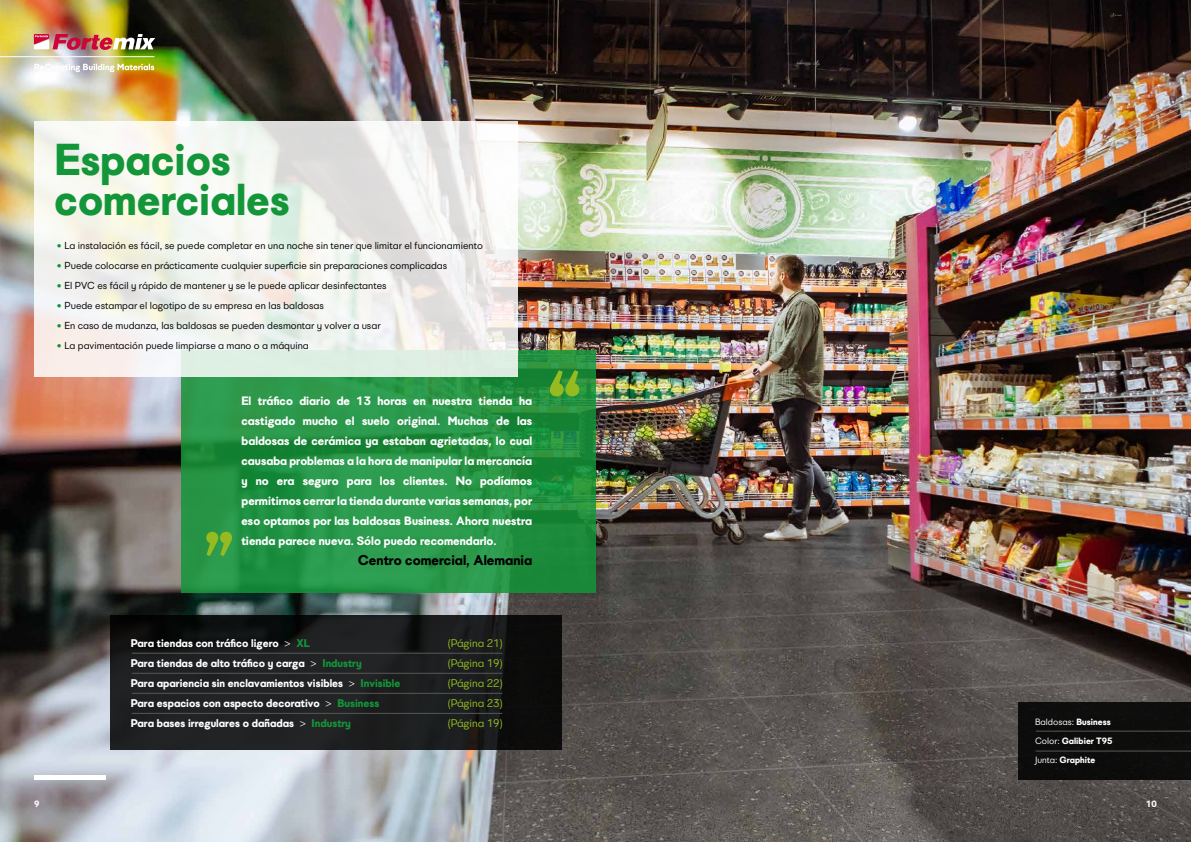
<style>
.page{position:relative;width:1191px;height:842px;background:#fff}
.page>*{position:absolute;margin:0;border:0;box-sizing:border-box;transform-origin:0 0}
.t1{font:700 44px/40px "UEFA Supercup";color:#139639}
.t2{font:700 14px "UEFA Supercup";color:#000}
.t3{font:700 12px/20px "UEFA Supercup";color:#fff;text-align:justify}
.t4{font:700 11px "UEFA Supercup";color:#fff}
.t5{font:11px "UEFA Supercup";color:#95bb20}
.t6{font:10px "UEFA Supercup";color:#000}
.t7{font:700 9px/19px "UEFA Supercup";color:#fff}
.s1{font-weight:700;color:#139639}
.s2{font-weight:300}
.s3{color:#139639}
.s4{font-weight:400}
</style>
<div class="page">
<img style="left:0;top:0;width:1191px;height:842px">
<svg style="left:181px;top:350px;width:414px;height:242px"></svg>
<svg style="left:206px;top:532px;width:26px;height:24px"></svg>
<svg style="left:550px;top:370px;width:29px;height:26px"></svg>
<div style="left:34px;top:775px;width:72px;height:5px;background:#fff"></div>
<img style="left:34px;top:34px;width:121px;height:16px">
<svg style="left:34px;top:64px;width:120px;height:8px"></svg>
<hr style="left:0;top:57px;width:154px;height:1px;background:#fff">
<div style="left:1018px;top:702px;width:173px;height:78px;background:#0e0d0c"></div>
<hr style="left:1035px;top:731px;width:156px;height:1px;background:#575756">
<hr style="left:1035px;top:751px;width:156px;height:1px;background:#575756">
<svg style="left:110px;top:615px;width:451px;height:135px;fill:#1d1f21"></svg>
<hr style="left:132px;top:653px;width:370px;height:1px;background:#575756">
<hr style="left:132px;top:673px;width:370px;height:1px;background:#575756">
<hr style="left:132px;top:693px;width:370px;height:1px;background:#575756">
<hr style="left:132px;top:713px;width:370px;height:1px;background:#575756">
<svg style="left:34px;top:121px;width:483px;height:255px"></svg>
<h1 class="t1" style="left:55px;top:140px;width:237px">Espacios comerciales</h1>
<p class="t6" style="left:57px;top:240px;width:428px"><span class="s1">•</span> La instalación es fácil, se puede completar en una noche sin tener que limitar el funcionamiento</p>
<p class="t6" style="left:57px;top:260px;width:392px"><span class="s1">•</span> Puede colocarse en prácticamente cualquier superficie sin preparaciones complicadas</p>
<p class="t6" style="left:57px;top:280px;width:331px"><span class="s1">•</span> El PVC es fácil y rápido de mantener y se le puede aplicar desinfectantes</p>
<p class="t6" style="left:57px;top:300px;width:269px"><span class="s1">•</span> Puede estampar el logotipo de su empresa en las baldosas</p>
<p class="t6" style="left:57px;top:320px;width:325px"><span class="s1">•</span> En caso de mudanza, las baldosas se pueden desmontar y volver a usar</p>
<p class="t6" style="left:57px;top:340px;width:254px"><span class="s1">•</span> La pavimentación puede limpiarse a mano o a máquina</p>
<p class="t3" style="left:241px;top:391px;width:292px">El tráfico diario de 13 horas en nuestra tienda ha castigado mucho el suelo original. Muchas de las baldosas de cerámica ya estaban agrietadas, lo cual causaba problemas a la hora de manipular la mercancía y no era seguro para los clientes. No podíamos permitirnos cerrar la tienda durante varias semanas, por eso optamos por las baldosas Business. Ahora nuestra tienda parece nueva. Sólo puedo recomendarlo.</p>
<h2 class="t2" style="left:358px;top:551px;width:176px">Centro comercial, Alemania</h2>
<p class="t4" style="left:131px;top:636px;width:181px">Para tiendas con tráfico ligero <span class="s2">&gt;</span> <span class="s3">XL</span></p>
<p class="t5" style="left:448px;top:636px;width:56px">(Página 21)</p>
<p class="t4" style="left:131px;top:656px;width:232px">Para tiendas de alto tráfico y carga <span class="s2">&gt;</span> <span class="s3">Industry</span></p>
<p class="t5" style="left:448px;top:656px;width:56px">(Página 19)</p>
<p class="t4" style="left:131px;top:676px;width:271px">Para apariencia sin enclavamientos visibles <span class="s2">&gt;</span> <span class="s3">Invisible</span></p>
<p class="t5" style="left:448px;top:676px;width:56px">(Página 22)</p>
<p class="t4" style="left:131px;top:696px;width:250px">Para espacios con aspecto decorativo <span class="s2">&gt;</span> <span class="s3">Business</span></p>
<p class="t5" style="left:448px;top:696px;width:56px">(Página 23)</p>
<p class="t4" style="left:131px;top:716px;width:222px">Para bases irregulares o dañadas <span class="s2">&gt;</span> <span class="s3">Industry</span></p>
<p class="t5" style="left:448px;top:716px;width:56px">(Página 19)</p>
<p class="t7" style="left:1035px;top:712px;width:79px"><span class="s4">Baldosas:</span> Business<br><span class="s4">Color:</span> Galibier T95<br><span class="s4">Junta:</span> Graphite</p>
<p class="t7" style="left:34px;top:795px;width:7px">9</p>
<p class="t7" style="left:1146px;top:795px;width:12px">10</p>
</div>
